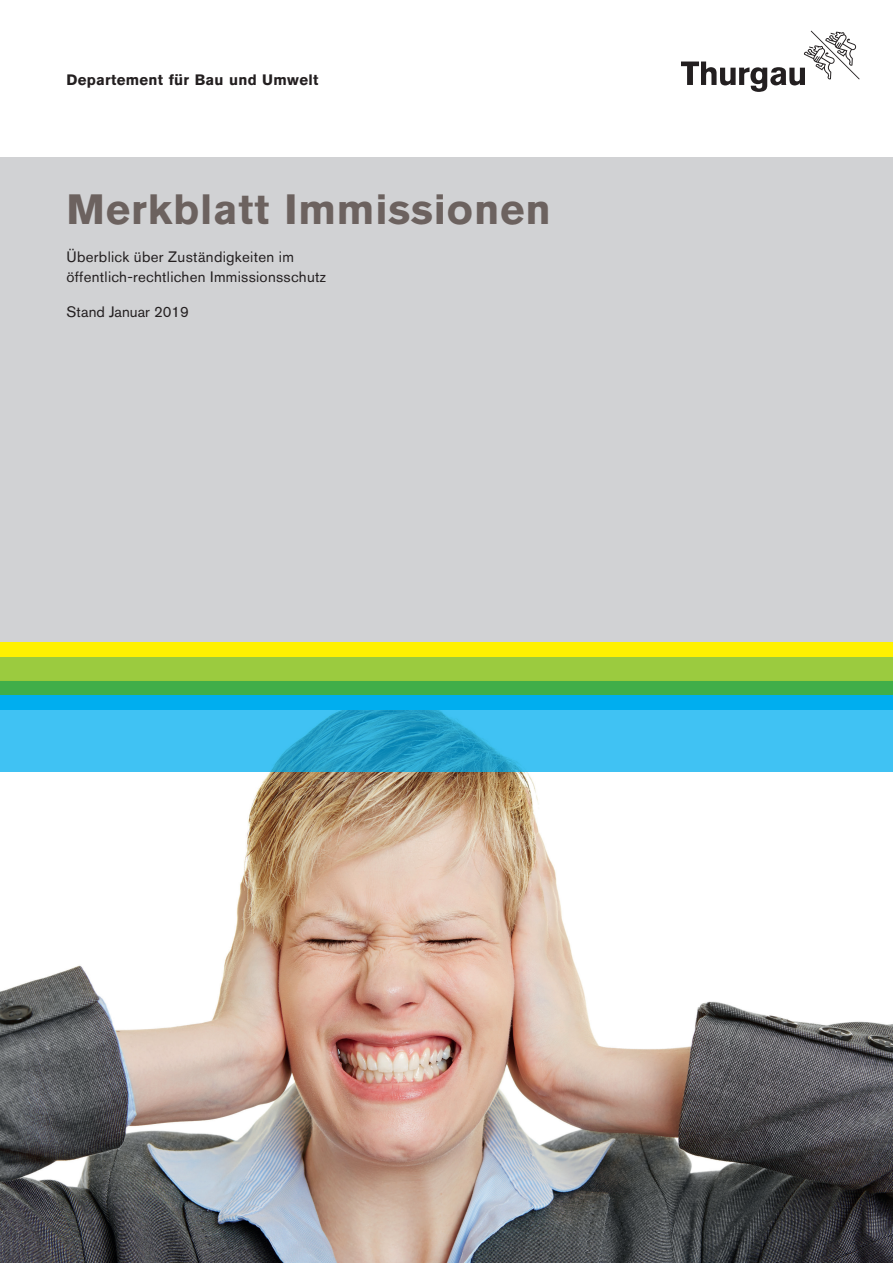
<style>
.page{position:relative;width:893px;height:1263px;background:#fff}
.page>*{position:absolute;margin:0;border:0;box-sizing:border-box;transform-origin:0 0}
.t1{font:700 42px "Akzidenz Grotesk BQ";letter-spacing:.02em;color:#6c625f}
.t2{font:15px/20.2px "Akzidenz Grotesk BQ";letter-spacing:.02em;color:#231f20}
.t3{font:700 15px "Akzidenz Grotesk BQ";letter-spacing:.02em;color:#231f20}
.t4{font:15px "Akzidenz Grotesk BQ";color:#231f20}
</style>
<div class="page">
<img style="left:0;top:771px;width:893px;height:492px">
<div style="left:0;top:157px;width:893px;height:489px;background:#d1d2d4"></div>
<svg style="left:681px;top:31px;width:178px;height:61px"></svg>
<svg style="left:0;top:710px;width:893px;height:61px;background:#3abae9"></svg>
<div style="left:0;top:642px;width:893px;height:15px;background:#fff101"></div>
<div style="left:0;top:680px;width:893px;height:15px;background:#40ae49"></div>
<div style="left:0;top:657px;width:893px;height:23px;background:#99ca3b"></div>
<div style="left:0;top:695px;width:893px;height:15px;background:#00aeef"></div>
<p class="t3" style="left:67px;top:71px;width:253px">Departement für Bau und Umwelt</p>
<h1 class="t1" style="left:67px;top:185px;width:486px">Merkblatt Immissionen</h1>
<p class="t2" style="left:67px;top:247px;width:261px">Überblick über Zuständigkeiten im öffentlich-rechtlichen Immissionsschutz</p>
<p class="t4" style="left:67px;top:303px;width:124px">Stand Januar 2019</p>
</div>
